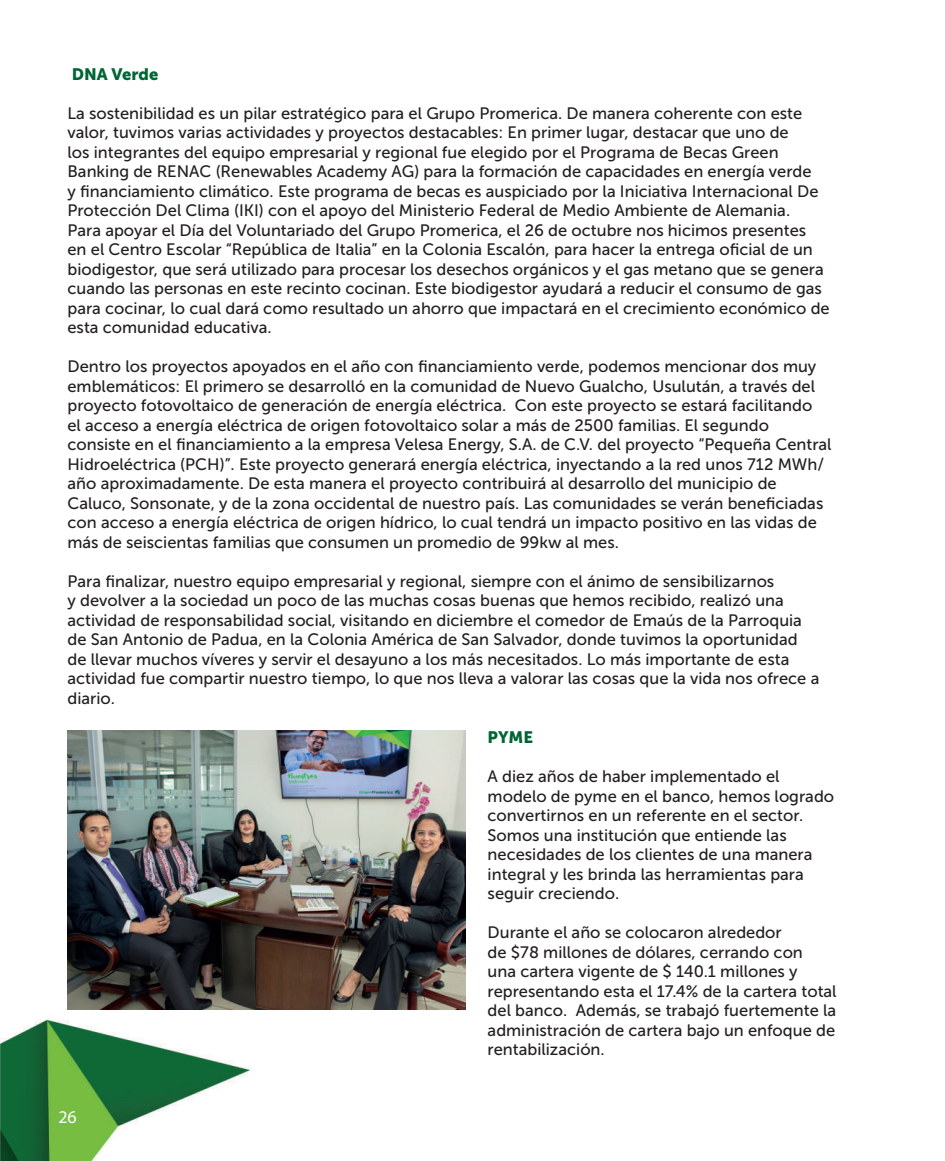
<style>
.page{position:relative;width:945px;height:1161px;background:#fff}
.page>*{position:absolute;margin:0;border:0;box-sizing:border-box;transform-origin:0 0}
.t1{font:18px "Myriad Pro";color:#fff}
.t2{font:16.5px/19.5px "Museo Sans 500";color:#231f20}
.t3{font:16.5px "Museo Sans 900";color:#006535}
</style>
<div class="page">
<img style="left:0;top:730px;width:466px;height:431px">
<img style="left:68px;top:731px;width:398px;height:278px">
<p class="t3" style="left:72px;top:65px;width:88px">DNA Verde</p>
<p class="t2" style="left:68px;top:104px;width:764px">La sostenibilidad es un pilar estratégico para el Grupo Promerica. De manera coherente con este valor, tuvimos varias actividades y proyectos destacables: En primer lugar, destacar que uno de<br>los integrantes del equipo empresarial y regional fue elegido por el Programa de Becas Green Banking de RENAC (Renewables Academy AG) para la formación de capacidades en energía verde<br>y financiamiento climático. Este programa de becas es auspiciado por la Iniciativa Internacional De Protección Del Clima (IKI) con el apoyo del Ministerio Federal de Medio Ambiente de Alemania.<br>Para apoyar el Día del Voluntariado del Grupo Promerica, el 26 de octubre nos hicimos presentes<br>en el Centro Escolar “República de Italia” en la Colonia Escalón, para hacer la entrega oficial de un biodigestor, que será utilizado para procesar los desechos orgánicos y el gas metano que se genera cuando las personas en este recinto cocinan. Este biodigestor ayudará a reducir el consumo de gas para cocinar, lo cual dará como resultado un ahorro que impactará en el crecimiento económico de esta comunidad educativa.</p>
<p class="t2" style="left:68px;top:357px;width:766px">Dentro los proyectos apoyados en el año con financiamiento verde, podemos mencionar dos muy emblemáticos: El primero se desarrolló en la comunidad de Nuevo Gualcho, Usulután, a través del proyecto fotovoltaico de generación de energía eléctrica. Con este proyecto se estará facilitando<br>el acceso a energía eléctrica de origen fotovoltaico solar a más de 2500 familias. El segundo consiste en el financiamiento a la empresa Velesa Energy, S.A. de C.V. del proyecto “Pequeña Central Hidroeléctrica (PCH)”. Este proyecto generará energía eléctrica, inyectando a la red unos 712 MWh/ año aproximadamente. De esta manera el proyecto contribuirá al desarrollo del municipio de Caluco, Sonsonate, y de la zona occidental de nuestro país. Las comunidades se verán beneficiadas con acceso a energía eléctrica de origen hídrico, lo cual tendrá un impacto positivo en las vidas de más de seiscientas familias que consumen un promedio de 99kw al mes.</p>
<p class="t2" style="left:68px;top:572px;width:753px">Para finalizar, nuestro equipo empresarial y regional, siempre con el ánimo de sensibilizarnos<br>y devolver a la sociedad un poco de las muchas cosas buenas que hemos recibido, realizó una actividad de responsabilidad social, visitando en diciembre el comedor de Emaús de la Parroquia de San Antonio de Padua, en la Colonia América de San Salvador, donde tuvimos la oportunidad de llevar muchos víveres y servir el desayuno a los más necesitados. Lo más importante de esta actividad fue compartir nuestro tiempo, lo que nos lleva a valorar las cosas que la vida nos ofrece a diario.</p>
<p class="t3" style="left:488px;top:728px;width:47px">PYME</p>
<p class="t2" style="left:488px;top:767px;width:348px">A diez años de haber implementado el modelo de pyme en el banco, hemos logrado convertirnos en un referente en el sector.<br>Somos una institución que entiende las necesidades de los clientes de una manera integral y les brinda las herramientas para seguir creciendo.</p>
<p class="t2" style="left:488px;top:923px;width:351px">Durante el año se colocaron alrededor<br>de $78 millones de dólares, cerrando con<br>una cartera vigente de $ 140.1 millones y representando esta el 17.4% de la cartera total del banco. Además, se trabajó fuertemente la administración de cartera bajo un enfoque de rentabilización.</p>
<p class="t1" style="left:58px;top:1106px;width:20px">26</p>
</div>
